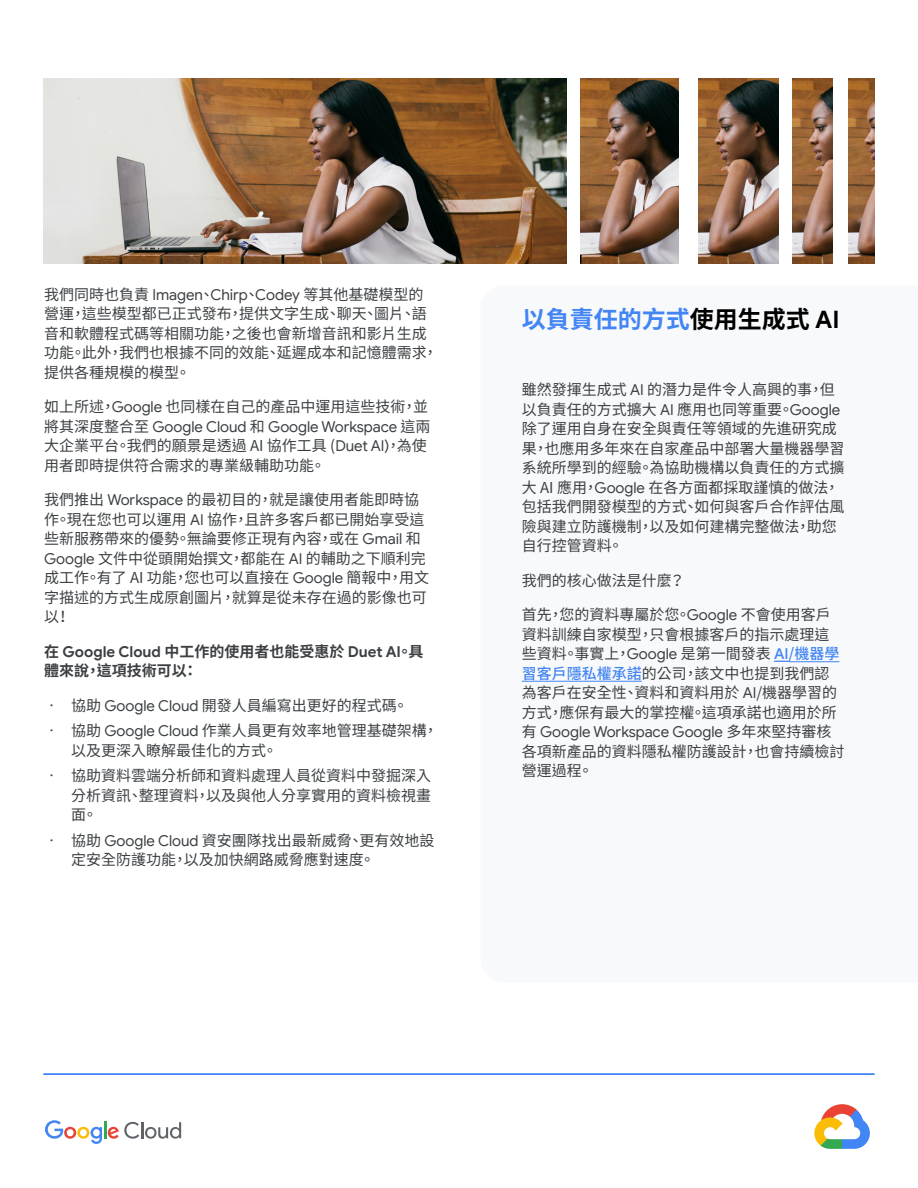
<style>
.page{position:relative;width:918px;height:1188px;background:#fff}
.page>*{position:absolute;margin:0;border:0;box-sizing:border-box;transform-origin:0 0}
.Heading_2{font:700 24px "Noto Sans CJ Ktc";color:#4285f4}
.Body{font:15px/19.5px "Noto Sans CJ Ktc";color:#3c4043}
.Body-2{font:700 15px/19.5px "Noto Sans CJ Ktc";color:#3c4043}
.s1{font-family:"Google Sans"}
.s2{color:#000}
.s3{font-family:"Google Sans";color:#000}
.s4{font-family:"Google Sans";font-weight:500;color:#4285f4}
.s5{font-weight:500;color:#4285f4}
</style>
<div class="page">
<svg style="left:45px;top:1120px;width:57px;height:24px"></svg>
<hr style="left:104px;top:1121px;width:3px;height:17px;background:#34a853">
<svg style="left:108px;top:1122px;width:73px;height:17px"></svg>
<svg style="left:814px;top:1104px;width:56px;height:45px"></svg>
<hr style="left:44px;top:1073px;width:830px;height:2px;background:#4285f4">
<svg style="left:774px;top:661px;width:15px;height:1px"></svg>
<hr style="left:789px;top:661px;width:50px;height:1px;background:#4285f4">
<hr style="left:522px;top:681px;width:120px;height:1px;background:#4285f4">
<img style="left:44px;top:78px;width:523px;height:186px">
<img style="left:580px;top:78px;width:99px;height:186px">
<img style="left:699px;top:78px;width:80px;height:186px">
<img style="left:793px;top:78px;width:40px;height:186px">
<img style="left:848px;top:78px;width:26px;height:186px">
<p class="Body" style="left:44px;top:285px;width:395px">我們同時也負責 <span class="s1">Imagen</span>、<span class="s1">Chirp</span>、<span class="s1">Codey</span> 等其他基礎模型的營運，這些模型都已正式發布，提供文字生成、聊天、圖片、語音和軟體程式碼等相關功能，之後也會新增音訊和影片生成功能。此外，我們也根據不同的效能、延遲成本和記憶體需求，提供各種規模的模型。</p>
<p class="Body" style="left:44px;top:398px;width:388px">如上所述，<span class="s1">Google</span> 也同樣在自己的產品中運用這些技術，並將其深度整合至 <span class="s1">Google Cloud</span> 和 <span class="s1">Google Workspace</span> 這兩大企業平台。我們的願景是透過 AI 協作工具 (<span class="s1">Duet AI)</span>，為使用者即時提供符合需求的專業級輔助功能。</p>
<p class="Body" style="left:44px;top:491px;width:386px">我們推出 <span class="s1">Workspace</span> 的最初目的，就是讓使用者能即時協作。現在您也可以運用 <span class="s1">AI</span> 協作，且許多客戶都已開始享受這些新服務帶來的優勢。無論要修正現有內容，或在 <span class="s1">Gmail</span> 和<br><span class="s1">Google</span> 文件中從頭開始撰文，都能在 <span class="s1">AI</span> 的輔助之下順利完成工作。有了 AI 功能，您也可以直接在 <span class="s1">Google</span> 簡報中，用文字描述的方式生成原創圖片，就算是從未存在過的影像也可以！</p>
<p class="Body-2" style="left:44px;top:642px;width:381px">在 <span class="s1">Google Cloud</span> 中工作的使用者也能受惠於 <span class="s1">Duet AI</span>。具體來說，這項技術可以：</p>
<p class="Body" style="left:44px;top:696px;width:365px">• 協助 <span class="s1">Google Cloud</span> 開發人員編寫出更好的程式碼。</p>
<p class="Body" style="left:71px;top:722px;width:368px;text-indent:-27px">• 協助 <span class="s1">Google Cloud</span> 作業人員更有效率地管理基礎架構，以及更深入瞭解最佳化的方式。</p>
<p class="Body" style="left:71px;top:767px;width:362px;text-align:justify;text-indent:-27px">• 協助資料雲端分析師和資料處理人員從資料中發掘深入分析資訊、整理資料，以及與他人分享實用的資料檢視畫面。</p>
<p class="Body" style="left:71px;top:831px;width:365px;text-indent:-27px">• 協助 <span class="s1">Google Cloud</span> 資安團隊找出最新威脅、更有效地設定安全防護功能，以及加快網路威脅應對速度。</p>
<p class="Heading_2" style="left:522px;top:305px;width:319px">以負責任的方式<span class="s2">使用生成式</span> <span class="s3">AI</span></p>
<p class="Body" style="left:522px;top:381px;width:324px">雖然發揮生成式 <span class="s1">AI</span> 的潛力是件令人高興的事，但以負責任的方式擴大 <span class="s1">AI</span> 應用也同等重要。<span class="s1">Google</span>除了運用自身在安全與責任等領域的先進研究成果，也應用多年來在自家產品中部署大量機器學習系統所學到的經驗。為協助機構以負責任的方式擴大 AI 應用，<span class="s1">Google</span> 在各方面都採取謹慎的做法，包括我們開發模型的方式、如何與客戶合作評估風險與建立防護機制，以及如何建構完整做法，助您自行控管資料。</p>
<p class="Body" style="left:522px;top:571px;width:164px">我們的核心做法是什麼？</p>
<p class="Body" style="left:522px;top:606px;width:324px">首先，您的資料專屬於您。<span class="s1">Google</span> 不會使用客戶資料訓練自家模型，只會根據客戶的指示處理這些資料。事實上，<span class="s1">Google</span> 是第一間發表 <span class="s4">AI</span><span class="s5">/機器學習客戶隱私權承諾</span>的公司，該文中也提到我們認為客戶在安全性、資料和資料用於 <span class="s1">AI</span>/機器學習的方式，應保有最大的掌控權。這項承諾也適用於所有 <span class="s1">Google Workspace Google</span> 多年來堅持審核各項新產品的資料隱私權防護設計，也會持續檢討營運過程。</p>
</div>
